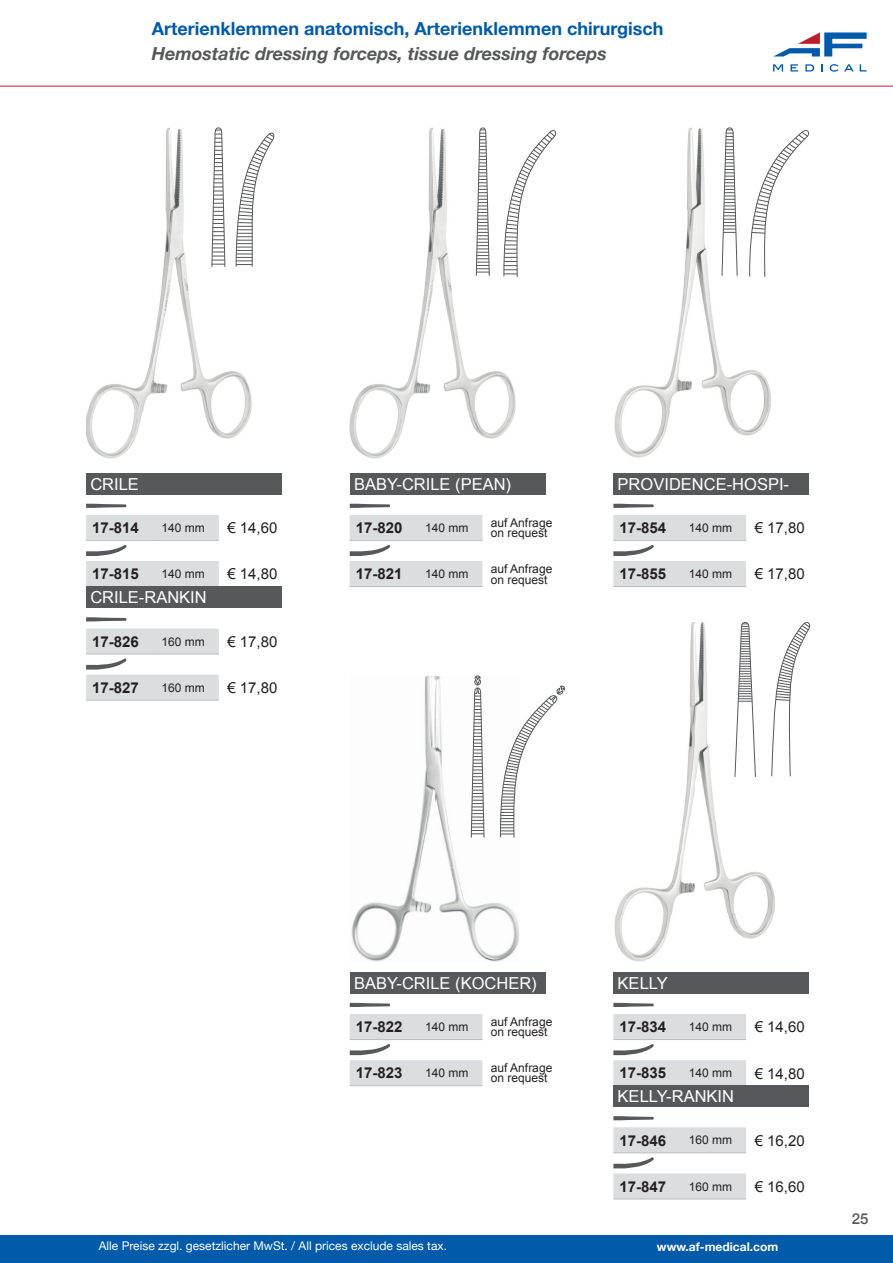
<style>
.page{position:relative;width:893px;height:1263px;background:#fff}
.page>*{position:absolute;margin:0;border:0;box-sizing:border-box;transform-origin:0 0}
.t1{font:700 18px "Helvetica Neue";color:#015aaa}
.t2{font:italic 700 18px "Helvetica Neue";color:#57585a}
.t3{font:16.5px "Arial";color:#fff}
.t4{font:700 15px "Arial";color:#231f20}
.t5{font:15px "Arial";color:#231f20}
.t6{font:500 15px "Helvetica Neue";color:#57585a}
.t7{font:12px/10.5px "Arial";color:#231f20}
.t8{font:12px "Helvetica Neue";color:#fff}
.t9{font:700 12px "Helvetica Neue";color:#fff}
</style>
<div class="page">
<div style="left:0;top:1235px;width:893px;height:28px;background:#015aaa"></div>
<svg style="left:774px;top:32px;width:93px;height:24px"></svg>
<svg style="left:773px;top:64px;width:10px;height:7px"></svg>
<svg style="left:790px;top:64px;width:8px;height:7px"></svg>
<svg style="left:805px;top:64px;width:9px;height:7px"></svg>
<svg style="left:821px;top:64px;width:2px;height:7px"></svg>
<svg style="left:830px;top:64px;width:24px;height:8px"></svg>
<svg style="left:860px;top:64px;width:7px;height:7px"></svg>
<hr style="left:0;top:86px;width:893px;height:1px;background:#be1d2c">
<img style="left:614px;top:622px;width:161px;height:340px">
<img style="left:614px;top:128px;width:157px;height:330px">
<img style="left:86px;top:128px;width:166px;height:331px">
<img style="left:350px;top:128px;width:166px;height:331px">
<svg style="left:86px;top:515px;width:133px;height:72px"></svg>
<svg style="left:86px;top:504px;width:41px;height:4px"></svg>
<div style="left:86px;top:473px;width:196px;height:21px;background:#57585a"></div>
<svg style="left:350px;top:515px;width:132px;height:72px"></svg>
<svg style="left:350px;top:504px;width:40px;height:4px"></svg>
<div style="left:350px;top:473px;width:195px;height:21px;background:#57585a"></div>
<svg style="left:613px;top:515px;width:133px;height:72px"></svg>
<svg style="left:613px;top:504px;width:41px;height:4px"></svg>
<div style="left:613px;top:473px;width:196px;height:21px;background:#57585a"></div>
<hr style="left:86px;top:700px;width:70px;height:1px;background:#bcbdc0">
<hr style="left:156px;top:700px;width:63px;height:1px;background:#bcbdc0">
<svg style="left:86px;top:628px;width:133px;height:72px"></svg>
<svg style="left:86px;top:617px;width:41px;height:4px"></svg>
<div style="left:86px;top:587px;width:196px;height:21px;background:#57585a"></div>
<svg style="left:613px;top:1014px;width:133px;height:71px"></svg>
<svg style="left:613px;top:1003px;width:41px;height:4px"></svg>
<div style="left:613px;top:972px;width:196px;height:21px;background:#57585a"></div>
<hr style="left:613px;top:1199px;width:70px;height:1px;background:#bcbdc0">
<hr style="left:683px;top:1199px;width:63px;height:1px;background:#bcbdc0">
<svg style="left:613px;top:1127px;width:133px;height:72px"></svg>
<svg style="left:613px;top:1116px;width:41px;height:4px"></svg>
<div style="left:613px;top:1085px;width:196px;height:22px;background:#57585a"></div>
<svg style="left:235px;top:129px;width:40px;height:138px"></svg>
<svg style="left:211px;top:127px;width:15px;height:140px"></svg>
<svg style="left:350px;top:1014px;width:132px;height:72px"></svg>
<svg style="left:350px;top:1003px;width:40px;height:4px"></svg>
<div style="left:350px;top:972px;width:195px;height:21px;background:#57585a"></div>
<img style="left:435px;top:676px;width:84px;height:286px">
<img style="left:424px;top:676px;width:13px;height:95px">
<img style="left:351px;top:770px;width:84px;height:191px">
<svg style="left:470px;top:675px;width:15px;height:163px"></svg>
<svg style="left:499px;top:685px;width:66px;height:153px"></svg>
<svg style="left:771px;top:622px;width:40px;height:155px"></svg>
<svg style="left:475px;top:127px;width:15px;height:149px"></svg>
<svg style="left:503px;top:128px;width:54px;height:149px"></svg>
<svg style="left:721px;top:127px;width:17px;height:149px"></svg>
<svg style="left:749px;top:128px;width:61px;height:149px"></svg>
<svg style="left:734px;top:622px;width:22px;height:155px"></svg>
<h1 class="t1" style="left:152px;top:14px;width:513px">Arterienklemmen anatomisch, Arterienklemmen chirurgisch</h1>
<h1 class="t2" style="left:152px;top:40px;width:457px">Hemostatic dressing forceps, tissue dressing forceps</h1>
<h2 class="t3" style="left:90px;top:473px;width:50px">CRILE</h2>
<p class="t4" style="left:92px;top:518px;width:48px">17-814</p>
<p class="t7" style="left:162px;top:523px;width:45px">140 mm</p>
<p class="t5" style="left:227px;top:518px;width:52px">€ 14,60</p>
<p class="t4" style="left:92px;top:564px;width:48px">17-815</p>
<p class="t7" style="left:162px;top:569px;width:45px">140 mm</p>
<p class="t5" style="left:227px;top:564px;width:52px">€ 14,80</p>
<h2 class="t3" style="left:90px;top:587px;width:118px">CRILE-RANKIN</h2>
<p class="t4" style="left:92px;top:631px;width:48px">17-826</p>
<p class="t7" style="left:162px;top:636px;width:45px">160 mm</p>
<p class="t5" style="left:227px;top:632px;width:52px">€ 17,80</p>
<p class="t4" style="left:92px;top:678px;width:48px">17-827</p>
<p class="t7" style="left:162px;top:682px;width:45px">160 mm</p>
<p class="t5" style="left:227px;top:678px;width:52px">€ 17,80</p>
<h2 class="t3" style="left:354px;top:473px;width:159px">BABY-CRILE (PEAN)</h2>
<h2 class="t3" style="left:618px;top:473px;width:173px">PROVIDENCE-HOSPI-</h2>
<p class="t4" style="left:356px;top:518px;width:48px">17-820</p>
<p class="t7" style="left:425px;top:523px;width:45px">140 mm</p>
<p class="t4" style="left:356px;top:564px;width:48px">17-821</p>
<p class="t7" style="left:425px;top:569px;width:45px">140 mm</p>
<p class="t7" style="left:491px;top:517px;width:63px">auf Anfrage on request</p>
<p class="t7" style="left:491px;top:564px;width:63px">auf Anfrage on request</p>
<p class="t4" style="left:619px;top:518px;width:48px">17-854</p>
<p class="t7" style="left:689px;top:523px;width:45px">140 mm</p>
<p class="t5" style="left:755px;top:518px;width:52px">€ 17,80</p>
<p class="t4" style="left:619px;top:564px;width:48px">17-855</p>
<p class="t7" style="left:689px;top:569px;width:45px">140 mm</p>
<p class="t5" style="left:755px;top:564px;width:52px">€ 17,80</p>
<h2 class="t3" style="left:354px;top:972px;width:184px">BABY-CRILE (KOCHER)</h2>
<p class="t4" style="left:356px;top:1017px;width:48px">17-822</p>
<p class="t7" style="left:425px;top:1022px;width:45px">140 mm</p>
<p class="t4" style="left:356px;top:1063px;width:48px">17-823</p>
<p class="t7" style="left:425px;top:1068px;width:45px">140 mm</p>
<p class="t7" style="left:491px;top:1016px;width:63px">auf Anfrage on request</p>
<p class="t7" style="left:491px;top:1063px;width:63px">auf Anfrage on request</p>
<h2 class="t3" style="left:618px;top:972px;width:52px">KELLY</h2>
<p class="t4" style="left:619px;top:1017px;width:48px">17-834</p>
<p class="t7" style="left:689px;top:1022px;width:45px">140 mm</p>
<p class="t5" style="left:755px;top:1017px;width:52px">€ 14,60</p>
<p class="t4" style="left:619px;top:1063px;width:48px">17-835</p>
<p class="t7" style="left:689px;top:1068px;width:45px">140 mm</p>
<p class="t5" style="left:755px;top:1063px;width:52px">€ 14,80</p>
<h2 class="t3" style="left:618px;top:1086px;width:118px">KELLY-RANKIN</h2>
<p class="t4" style="left:619px;top:1130px;width:48px">17-846</p>
<p class="t7" style="left:689px;top:1135px;width:45px">160 mm</p>
<p class="t5" style="left:755px;top:1130px;width:52px">€ 16,20</p>
<p class="t4" style="left:619px;top:1176px;width:48px">17-847</p>
<p class="t7" style="left:689px;top:1181px;width:45px">160 mm</p>
<p class="t5" style="left:755px;top:1176px;width:52px">€ 16,60</p>
<p class="t8" style="left:99px;top:1237px;width:350px">Alle Preise zzgl. gesetzlicher MwSt. / All prices exclude sales tax.</p>
<p class="t9" style="left:657px;top:1237px;width:123px">www.af-medical.com</p>
<p class="t6" style="left:852px;top:1207px;width:18px">25</p>
</div>
